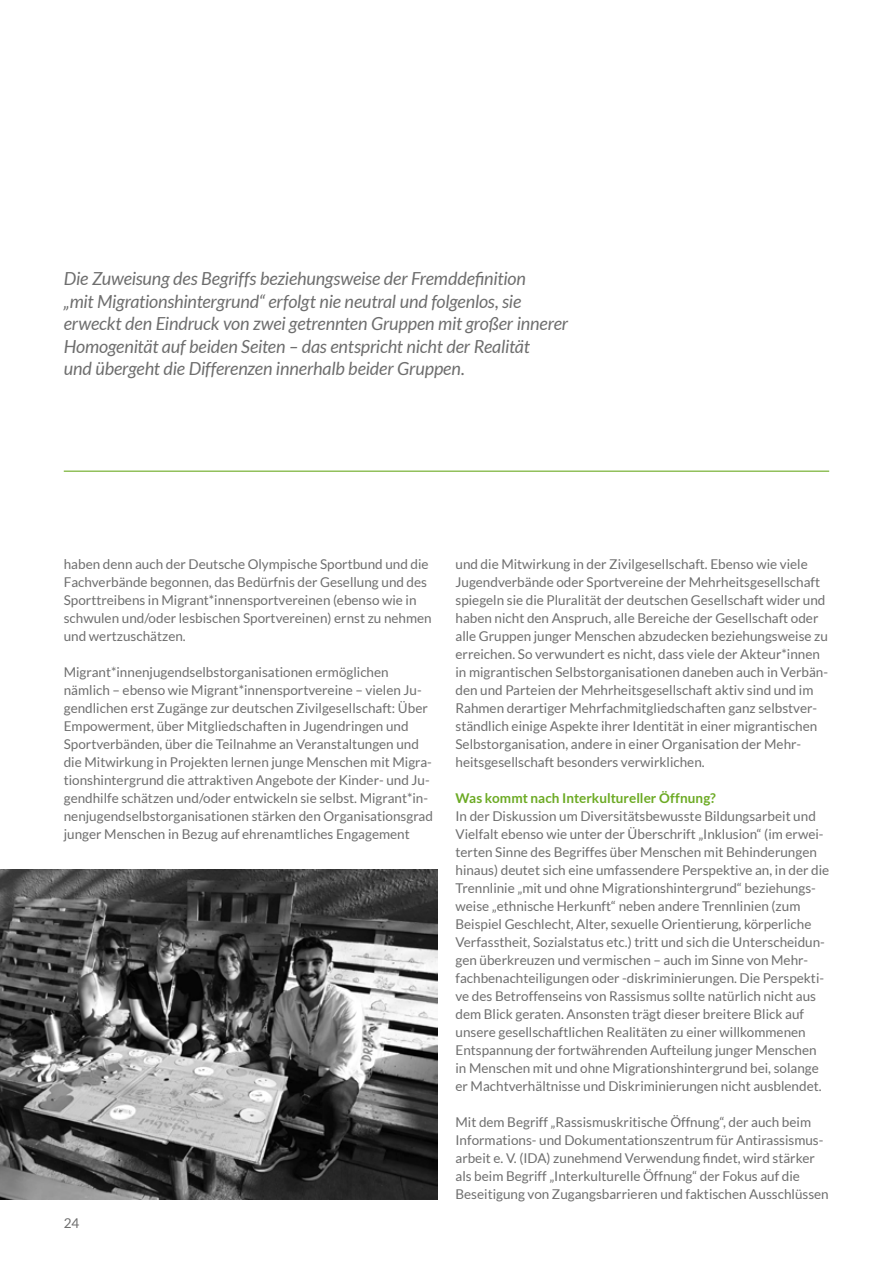
<style>
.page{position:relative;width:893px;height:1263px;background:#fff}
.page>*{position:absolute;margin:0;border:0;box-sizing:border-box;transform-origin:0 0}
.t1{font:italic 18px/22.5px "Lato";letter-spacing:-.01em;color:#6e6e6e}
.t2{font:13.5px/18px "Lato";color:#6e6e6e}
.t3{font:700 13.5px "Lato";letter-spacing:.005em;color:#6caa24}
</style>
<div class="page">
<hr style="left:64px;top:471px;width:765px;height:1px;background:#6caa24">
<img style="left:0;top:870px;width:437px;height:329px">
<p class="t1" style="left:64px;top:268px;width:506px">Die Zuweisung des Begriffs beziehungsweise der Fremddefinition<br>„mit Migrationshintergrund“ erfolgt nie neutral und folgenlos, sie erweckt den Eindruck von zwei getrennten Gruppen mit großer innerer Homogenität auf beiden Seiten – das entspricht nicht der Realität<br>und übergeht die Differenzen innerhalb beider Gruppen.</p>
<p class="t2" style="left:64px;top:555px;width:370px">haben denn auch der Deutsche Olympische Sportbund und die Fachverbände begonnen, das Bedürfnis der Gesellung und des Sporttreibens in Migrant*innensportvereinen (ebenso wie in schwulen und/oder lesbischen Sportvereinen) ernst zu nehmen und wertzuschätzen.</p>
<p class="t2" style="left:64px;top:663px;width:371px">Migrant*innenjugendselbstorganisationen ermöglichen nämlich – ebenso wie Migrant*innensportvereine – vielen Ju&shy;gendlichen erst Zugänge zur deutschen Zivilgesellschaft: Über Empowerment, über Mitgliedschaften in Jugendringen und Sportverbänden, über die Teilnahme an Veranstaltungen und die Mitwirkung in Projekten lernen junge Menschen mit Migra&shy;tionshintergrund die attraktiven Angebote der Kinder- und Ju&shy;gendhilfe schätzen und/oder entwickeln sie selbst. Migrant*in&shy;nenjugendselbstorganisationen stärken den Organisationsgrad junger Menschen in Bezug auf ehrenamtliches Engagement</p>
<p class="t2" style="left:64px;top:1214px;width:17px">24</p>
<p class="t2" style="left:455px;top:555px;width:374px">und die Mitwirkung in der Zivilgesellschaft. Ebenso wie viele Jugendverbände oder Sportvereine der Mehrheitsgesellschaft spiegeln sie die Pluralität der deutschen Gesellschaft wider und haben nicht den Anspruch, alle Bereiche der Gesellschaft oder alle Gruppen junger Menschen abzudecken beziehungsweise zu erreichen. So verwundert es nicht, dass viele der Akteur*innen in migrantischen Selbstorganisationen daneben auch in Verbän&shy;den und Parteien der Mehrheitsgesellschaft aktiv sind und im Rahmen derartiger Mehrfachmitgliedschaften ganz selbstver&shy;ständlich einige Aspekte ihrer Identität in einer migrantischen Selbstorganisation, andere in einer Organisation der Mehr&shy;heitsgesellschaft besonders verwirklichen.</p>
<p class="t3" style="left:455px;top:790px;width:262px">Was kommt nach Interkultureller Öffnung?</p>
<p class="t2" style="left:455px;top:807px;width:375px">In der Diskussion um Diversitätsbewusste Bildungsarbeit und Vielfalt ebenso wie unter der Überschrift „Inklusion“ (im erwei&shy;terten Sinne des Begriffes über Menschen mit Behinderungen hinaus) deutet sich eine umfassendere Perspektive an, in der die Trennlinie „mit und ohne Migrationshintergrund“ beziehungs&shy;weise „ethnische Herkunft“ neben andere Trennlinien (zum Beispiel Geschlecht, Alter, sexuelle Orientierung, körperliche Verfasstheit, Sozialstatus etc.) tritt und sich die Unterscheidun&shy;gen überkreuzen und vermischen – auch im Sinne von Mehr&shy;fachbenachteiligungen oder ‑diskriminierungen. Die Perspekti&shy;ve des Betroffenseins von Rassismus sollte natürlich nicht aus dem Blick geraten. Ansonsten trägt dieser breitere Blick auf unsere gesellschaftlichen Realitäten zu einer willkommenen Entspannung der fortwährenden Aufteilung junger Menschen in Menschen mit und ohne Migrationshintergrund bei, solange er Machtverhältnisse und Diskriminierungen nicht ausblendet.</p>
<p class="t2" style="left:455px;top:1113px;width:375px">Mit dem Begriff „Rassismuskritische Öffnung“, der auch beim Informations- und Dokumentationszentrum für Antirassismus&shy;arbeit e. V. (IDA) zunehmend Verwendung findet, wird stärker als beim Begriff „Interkulturelle Öffnung“ der Fokus auf die Beseitigung von Zugangsbarrieren und faktischen Ausschlüssen</p>
</div>
